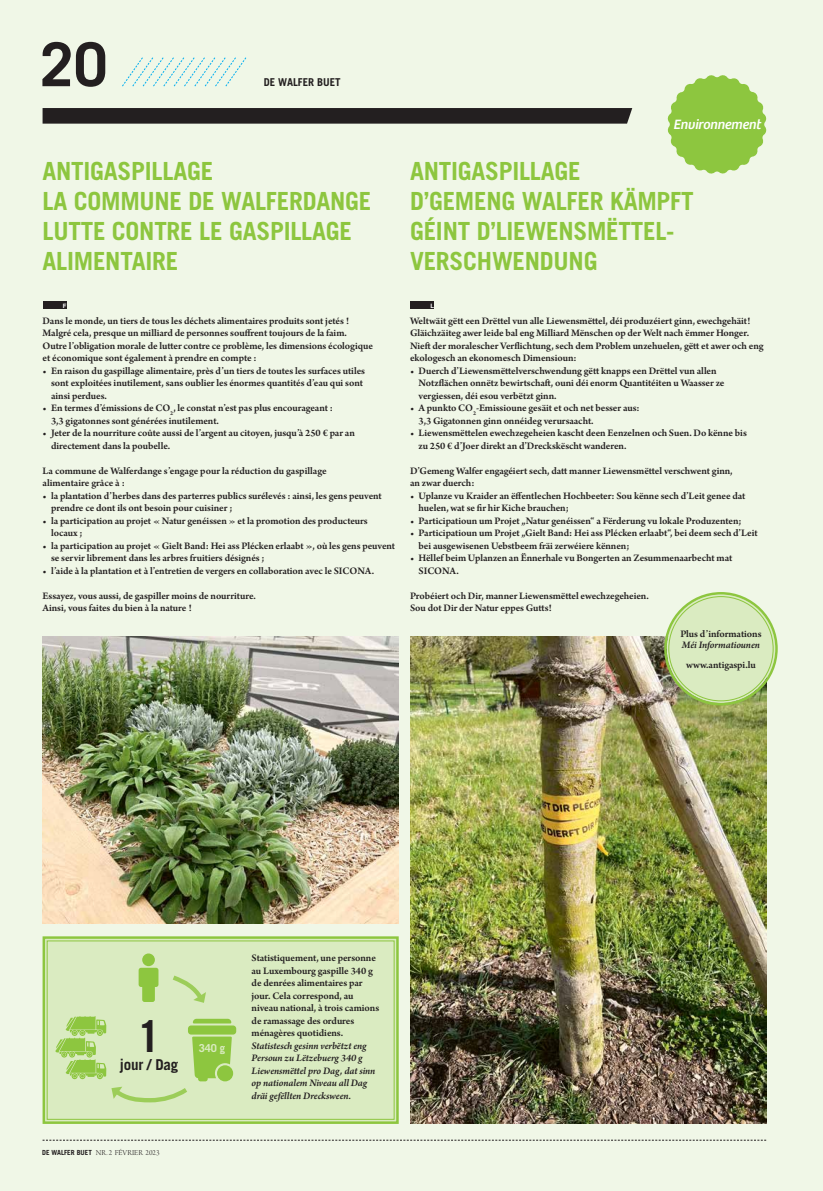
<style>
.page{position:relative;width:823px;height:1191px;background:#fff}
.page>*{position:absolute;margin:0;border:0;box-sizing:border-box;transform-origin:0 0}
.t1{font:700 60.6px "Trade Gothic";color:#231f20}
.t2{font:700 43.6px "Trade Gothic";color:#231f20}
.t3{font:700 25px/30px "Trade Gothic";letter-spacing:-.01em;color:#8dc63f}
.t4{font:700 15px "Trade Gothic";letter-spacing:-.01em;color:#231f20}
.t5{font:italic 14px "Bree";letter-spacing:-.015em;color:#fff}
.t6{font:700 11px "Trade Gothic";color:#daebc1}
.t7{font:700 10.9px "Trade Gothic";color:#231f20}
.t8{font:600 10.5px/12.5px "Arno Pro";letter-spacing:-.01em;color:#231f20}
.t9{font:italic 600 10.5px/12.5px "Arno Pro";letter-spacing:-.01em;color:#231f20}
.t10{font:8px "Arno Pro Light Display";letter-spacing:.01em;color:#231f20}
.t11{font:700 6px "Helvetica";color:#fff}
.s1{font-family:"Trade Gothic";font-weight:700;font-size:7px}
</style>
<div class="page">
<div style="left:0;top:0;width:822px;height:1191px;background:#edf5e2"></div>
<svg style="left:122px;top:57px;width:124px;height:30px"></svg>
<div style="left:43px;top:108px;width:589px;height:16px;background:#231f20"></div>
<svg style="left:43px;top:1140px;width:722px;height:1px"></svg>
<div style="left:410px;top:301px;width:23px;height:8px;background:#231f20"></div>
<div style="left:43px;top:301px;width:23px;height:8px;background:#231f20"></div>
<svg style="left:667px;top:75px;width:99px;height:99px"></svg>
<img style="left:410px;top:636px;width:355px;height:487px">
<img style="left:43px;top:636px;width:355px;height:287px">
<svg style="left:42px;top:936px;width:357px;height:188px;background:#d4e8b7"></svg>
<div style="left:47px;top:940px;width:347px;height:179px;border:1px solid #8dc63f"></div>
<div style="left:142px;top:953px;width:13px;height:13px;background:#8dc63f;border-radius:50%"></div>
<svg style="left:138px;top:967px;width:20px;height:35px"></svg>
<div style="left:188px;top:1025px;width:48px;height:9px;background:#8dc63f;border-radius:3px"></div>
<svg style="left:172px;top:974px;width:35px;height:29px"></svg>
<svg style="left:55px;top:1016px;width:177px;height:87px;background:#c5e19e"></svg>
<div style="left:666px;top:594px;width:108px;height:109px;background:#daebc1;border-radius:50%"></div>
<div style="left:663px;top:592px;width:114px;height:113px;border:2px solid #8dc63f;border-radius:50%"></div>
<h1 class="t1" style="left:40px;top:27px;width:69px">20</h1>
<p class="t7" style="left:263px;top:75px;width:78px">DE WALFER BUET</p>
<h3 class="t5" style="left:672px;top:117px;width:89px">Environnement</h3>
<h3 class="t3" style="left:43px;top:156px;width:330px">ANTIGASPILLAGE<br>LA COMMUNE DE WALFERDANGE<br>LUTTE CONTRE LE GASPILLAGE<br>ALIMENTAIRE</h3>
<h3 class="t3" style="left:410px;top:156px;width:285px">ANTIGASPILLAGE<br>D’GEMENG WALFER KÄMPFT<br>GÉINT D’LIEWENSMËTTEL-<br>VERSCHWENDUNG</h3>
<p class="t11" style="left:430px;top:301px;width:5px">L</p>
<p class="t8" style="left:410px;top:315px;width:355px">Weltwäit gëtt een Drëttel vun alle Liewensmëttel, déi produzéiert ginn, ewechgehäit!<br>Gläichzäiteg awer leide bal eng Milliard Mënschen op der Welt nach ëmmer Honger.<br>Nieft der moralescher Verflichtung, sech dem Problem unzehuelen, gëtt et awer och eng ekologesch an ekonomesch Dimensioun:</p>
<p class="t8" style="left:418px;top:365px;width:307px;text-indent:-9px">• Duerch d’Liewensmëttelverschwendung gëtt knapps een Drëttel vun allen<br>Notzflächen onnëtz bewirtschaft, ouni déi enorm Quantitéiten u Waasser ze vergiessen, déi esou verbëtzt ginn.</p>
<p class="t8" style="left:418px;top:402px;width:222px;text-indent:-9px">• A punkto CO<sub>2</sub>-Emissioune gesäit et och net besser aus:<br>3,3 Gigatonnen ginn onnéideg verursaacht.</p>
<p class="t8" style="left:418px;top:427px;width:329px;text-indent:-9px">• Liewensmëttelen ewechzegeheien kascht deen Eenzelnen och Suen. Do kënne bis zu 250 € d’Joer direkt an d’Dreckskëscht wanderen.</p>
<p class="t8" style="left:410px;top:465px;width:324px">D’Gemeng Walfer engagéiert sech, datt manner Liewensmëttel verschwent ginn, an zwar duerch:</p>
<p class="t8" style="left:418px;top:490px;width:328px;text-indent:-9px">• Uplanze vu Kraider an ëffentlechen Hochbeeter: Sou kënne sech d’Leit genee dat huelen, wat se fir hir Kiche brauchen;</p>
<p class="t8" style="left:410px;top:515px;width:333px">• Participatioun um Projet „Natur genéissen“ a Fërderung vu lokale Produzenten;</p>
<p class="t8" style="left:418px;top:527px;width:340px;text-indent:-9px">• Participatioun um Projet „Gielt Band: Hei ass Plécken erlaabt“, bei deem sech d’Leit bei ausgewisenen Uebstbeem fräi zerwéiere kënnen;</p>
<p class="t8" style="left:418px;top:552px;width:315px;text-indent:-9px">• Hëllef beim Uplanzen an Ënnerhale vu Bongerten an Zesummenaarbecht mat<br>SICONA.</p>
<p class="t8" style="left:410px;top:590px;width:240px">Probéiert och Dir, manner Liewensmëttel ewechzegeheien.<br>Sou dot Dir der Natur eppes Gutts!</p>
<p class="t11" style="left:63px;top:301px;width:5px">F</p>
<p class="t8" style="left:43px;top:315px;width:332px">Dans le monde, un tiers de tous les déchets alimentaires produits sont jetés !<br>Malgré cela, presque un milliard de personnes souffrent toujours de la faim.<br>Outre l’obligation morale de lutter contre ce problème, les dimensions écologique et économique sont également à prendre en compte :</p>
<p class="t8" style="left:51px;top:365px;width:315px;text-indent:-9px">• En raison du gaspillage alimentaire, près d’un tiers de toutes les surfaces utiles sont exploitées inutilement, sans oublier les énormes quantités d’eau qui sont ainsi perdues.</p>
<p class="t8" style="left:51px;top:402px;width:283px;text-indent:-9px">• En termes d’émissions de CO<sub>2</sub>, le constat n’est pas plus encourageant :<br>3,3 gigatonnes sont générées inutilement.</p>
<p class="t8" style="left:51px;top:427px;width:305px;text-indent:-9px">• Jeter de la nourriture coûte aussi de l’argent au citoyen, jusqu’à 250 € par an directement dans la poubelle.</p>
<p class="t8" style="left:43px;top:465px;width:285px">La commune de Walferdange s’engage pour la réduction du gaspillage alimentaire grâce à :</p>
<p class="t8" style="left:51px;top:490px;width:332px;text-indent:-9px">• la plantation d’herbes dans des parterres publics surélevés : ainsi, les gens peuvent prendre ce dont ils ont besoin pour cuisiner ;</p>
<p class="t8" style="left:51px;top:515px;width:318px;text-indent:-9px">• la participation au projet « Natur genéissen » et la promotion des producteurs locaux ;</p>
<p class="t8" style="left:51px;top:540px;width:345px;text-indent:-9px">• la participation au projet « Gielt Band: Hei ass Plécken erlaabt », où les gens peuvent se servir librement dans les arbres fruitiers désignés ;</p>
<p class="t8" style="left:43px;top:565px;width:333px">• l’aide à la plantation et à l’entretien de vergers en collaboration avec le SICONA.</p>
<p class="t8" style="left:43px;top:590px;width:215px">Essayez, vous aussi, de gaspiller moins de nourriture.<br>Ainsi, vous faites du bien à la nature !</p>
<h2 class="t2" style="left:137px;top:1010px;width:26px">1</h2>
<h3 class="t4" style="left:120px;top:1055px;width:60px">jour / Dag</h3>
<p class="t6" style="left:199px;top:1041px;width:28px">340 g</p>
<p class="t10" style="left:42px;top:1148px;width:119px"><span class="s1">DE WALFER BUET</span> NR. 2 FÉVRIER 2023</p>
<p class="t8" style="left:251px;top:952px;width:129px">Statistiquement, une personne au Luxembourg gaspille 340 g de denrées alimentaires par jour. Cela correspond, au niveau national, à trois camions de ramassage des ordures ménagères quotidiens.</p>
<p class="t9" style="left:251px;top:1040px;width:125px">Statistesch gesinn verbëtzt eng<br>Persoun zu Lëtzebuerg 340 g<br>Liewensmëttel pro Dag, dat sinn op nationalem Niveau all Dag dräi gefëllten Drecksween.</p>
<p class="t8" style="left:680px;top:628px;width:83px">Plus d’informations</p>
<p class="t9" style="left:681px;top:639px;width:80px">Méi Informatiounen</p>
<p class="t8" style="left:685px;top:658px;width:71px">www.antigaspi.lu</p>
</div>
